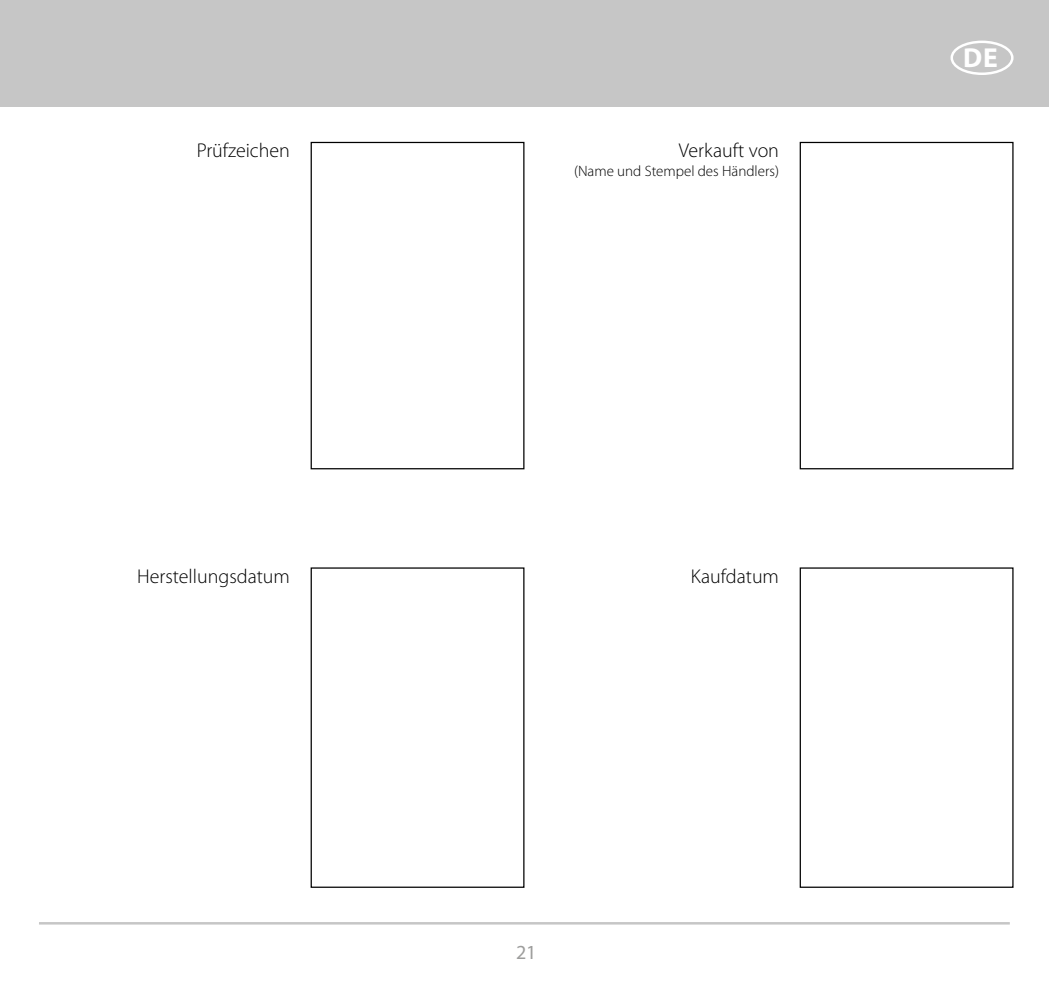
<style>
.page{position:relative;width:1049px;height:993px;background:#fff}
.page>*{position:absolute;margin:0;border:0;box-sizing:border-box;transform-origin:0 0}
.t1{font:700 27.5px "Myriad Pro";color:#fff}
.t2{font:300 20px "Myriad Pro";color:#000}
.t3{font:20px "Myriad Pro";color:#9d9d9c}
.t4{font:300 15px "Myriad Pro";color:#000}
</style>
<div class="page">
<div style="left:0;top:0;width:1049px;height:106px;background:#c6c6c6"></div>
<div style="left:950px;top:41px;width:63px;height:34px;border:2px solid #fff;border-radius:50%"></div>
<hr style="left:39px;top:921px;width:971px;height:3px;background:#c6c6c6">
<div style="left:311px;top:142px;width:213px;height:327px;border:1px solid #000"></div>
<div style="left:800px;top:142px;width:213px;height:327px;border:1px solid #000"></div>
<div style="left:311px;top:567px;width:213px;height:320px;border:1px solid #000"></div>
<div style="left:800px;top:567px;width:213px;height:320px;border:1px solid #000"></div>
<p class="t2" style="left:197px;top:140px;width:95px">Prüfzeichen</p>
<p class="t2" style="left:137px;top:565px;width:154px">Herstellungsdatum</p>
<p class="t2" style="left:679px;top:140px;width:102px">Verkauft von</p>
<p class="t4" style="left:574px;top:162px;width:206px">(Name und Stempel des Händlers)</p>
<p class="t3" style="left:516px;top:939px;width:22px">21</p>
<p class="t2" style="left:691px;top:565px;width:90px">Kaufdatum</p>
<h1 class="t1" style="left:963px;top:40px;width:36px">DE</h1>
</div>
